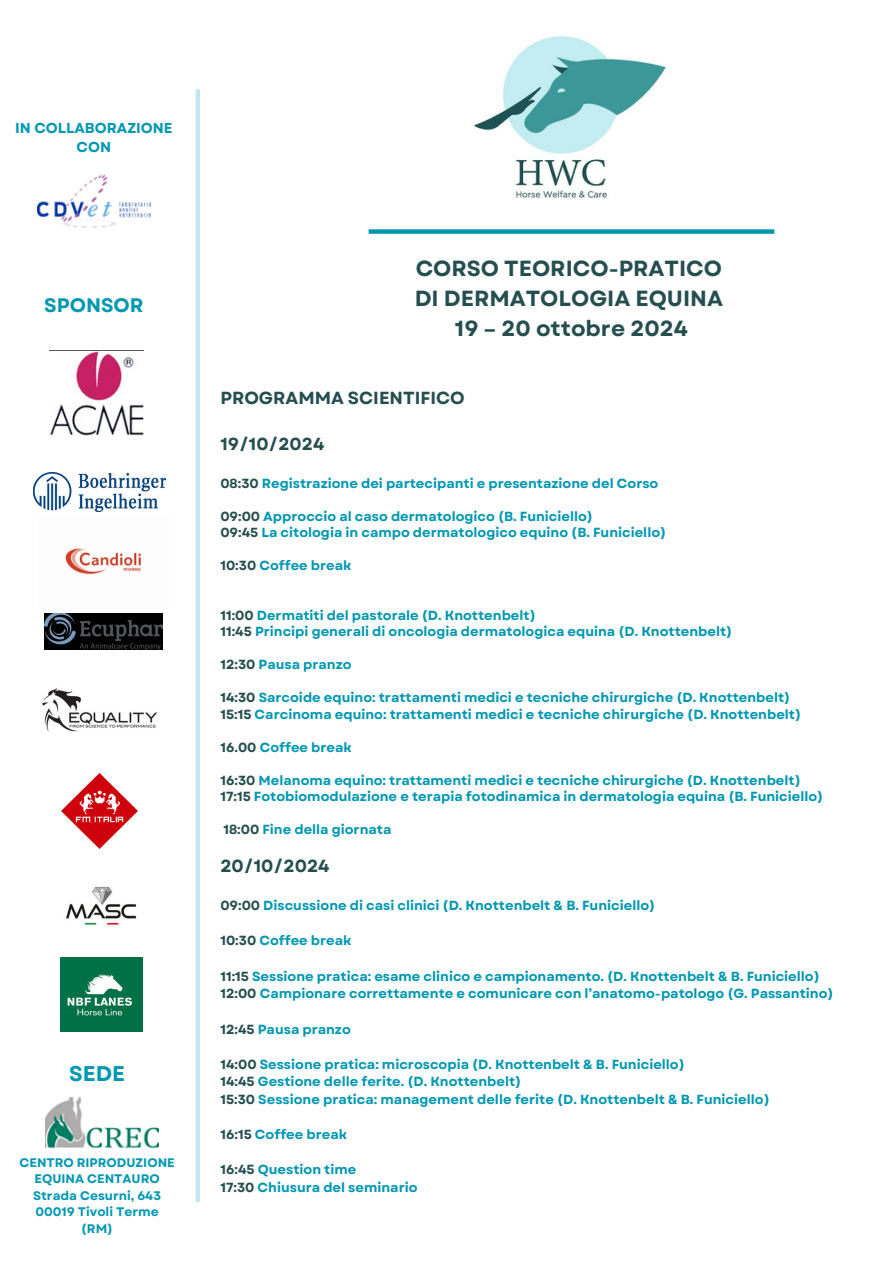
<style>
.page{position:relative;width:894px;height:1264px;background:#fff}
.page>*{position:absolute;margin:0;border:0;box-sizing:border-box;transform-origin:0 0}
.t1{font:700 21.9px/30.3px "Garet";color:#254e4f;text-align:center}
.t2{font:700 21.3px "Garet";color:#0097b2}
.t3{font:700 19.5px "Garet";color:#0097b2}
.t4{font:700 17.55px "Garet";color:#254e4f}
.t5{font:700 17.4px "Garet";color:#254e4f}
.t6{font:700 14.4px/19.2px "Garet";color:#0097b2;text-align:center}
.t7{font:700 13.2px "Garet";color:#0097b2}
.t8{font:700 12.45px/16.5px "Garet";color:#0097b2}
.s1{color:#254e4f}
</style>
<div class="page">
<div style="left:368px;top:229px;width:406px;height:5px;background:#0097b2"></div>
<img style="left:473px;top:36px;width:194px;height:162px">
<div style="left:195px;top:89px;width:5px;height:1112px;background:#c0e5eb"></div>
<img style="left:37px;top:174px;width:114px;height:54px">
<img style="left:45px;top:1097px;width:114px;height:50px">
<img style="left:50px;top:351px;width:93px;height:84px">
<img style="left:33px;top:472px;width:132px;height:40px">
<img style="left:42px;top:688px;width:115px;height:44px">
<img style="left:44px;top:613px;width:118px;height:36px">
<img style="left:62px;top:773px;width:75px;height:75px">
<img style="left:66px;top:886px;width:71px;height:39px">
<img style="left:61px;top:957px;width:82px;height:74px">
<img style="left:65px;top:548px;width:77px;height:27px">
<p class="t6" style="left:15px;top:118px;width:159px">IN COLLABORAZIONE<br>CON</p>
<p class="t3" style="left:44px;top:290px;width:101px">SPONSOR</p>
<p class="t2" style="left:69px;top:1058px;width:57px">SEDE</p>
<p class="t8" style="left:19px;top:1154px;width:157px">CENTRO RIPRODUZIONE</p>
<p class="t8" style="left:33px;top:1170px;width:129px">EQUINA CENTAURO<br>Strada Cesurni, 643</p>
<p class="t8" style="left:36px;top:1203px;width:125px;text-align:center">00019 Tivoli Terme (RM)</p>
<p class="t1" style="left:414px;top:253px;width:310px">CORSO TEORICO-PRATICO<br>DI DERMATOLOGIA EQUINA<br>19 – 20 ottobre 2024</p>
<p class="t4" style="left:220px;top:385px;width:246px">PROGRAMMA SCIENTIFICO</p>
<h1 class="t5" style="left:220px;top:432px;width:105px">19/10/2024</h1>
<p class="t7" style="left:220px;top:473px;width:439px"><span class="s1">08:30</span> Registrazione dei partecipanti e presentazione del Corso</p>
<p class="t7" style="left:220px;top:506px;width:374px"><span class="s1">09:00</span> Approccio al caso dermatologico (B. Funiciello)</p>
<p class="t7" style="left:220px;top:523px;width:447px"><span class="s1">09:45</span> La citologia in campo dermatologico equino (B. Funiciello)</p>
<p class="t7" style="left:220px;top:556px;width:133px"><span class="s1">10:30</span> Coffee break</p>
<p class="t7" style="left:220px;top:605px;width:317px"><span class="s1">11:00</span> Dermatiti del pastorale (D. Knottenbelt)</p>
<h2 class="t7" style="left:220px;top:622px;width:513px"><span class="s1">11:45</span> Principi generali di oncologia dermatologica equina (D. Knottenbelt)</h2>
<h4 class="t7" style="left:220px;top:655px;width:133px"><span class="s1">12:30</span> Pausa pranzo</h4>
<h5 class="t7" style="left:220px;top:688px;width:571px"><span class="s1">14:30</span> Sarcoide equino: trattamenti medici e tecniche chirurgiche (D. Knottenbelt)</h5>
<p class="t7" style="left:220px;top:704px;width:582px"><span class="s1">15:15</span> Carcinoma equino: trattamenti medici e tecniche chirurgiche (D. Knottenbelt)</p>
<p class="t7" style="left:220px;top:737px;width:133px"><span class="s1">16.00</span> Coffee break</p>
<p class="t7" style="left:220px;top:770px;width:581px"><span class="s1">16:30</span> Melanoma equino: trattamenti medici e tecniche chirurgiche (D. Knottenbelt)</p>
<p class="t7" style="left:220px;top:787px;width:604px"><span class="s1">17:15</span> Fotobiomodulazione e terapia fotodinamica in dermatologia equina (B. Funiciello)</p>
<p class="t7" style="left:223px;top:820px;width:169px"><span class="s1">18:00</span> Fine della giornata</p>
<p class="t4" style="left:220px;top:853px;width:111px">20/10/2024</p>
<p class="t7" style="left:220px;top:896px;width:436px"><span class="s1">09:00</span> Discussione di casi clinici (D. Knottenbelt &amp; B. Funiciello)</p>
<p class="t7" style="left:220px;top:931px;width:133px"><span class="s1">10:30</span> Coffee break</p>
<p class="t7" style="left:220px;top:966px;width:600px"><span class="s1">11:15</span> Sessione pratica: esame clinico e campionamento. (D. Knottenbelt &amp; B. Funiciello)</p>
<p class="t7" style="left:220px;top:984px;width:614px"><span class="s1">12:00</span> Campionare correttamente e comunicare con l’anatomo-patologo (G. Passantino)</p>
<p class="t7" style="left:220px;top:1019px;width:132px"><span class="s1">12:45</span> Pausa pranzo</p>
<p class="t7" style="left:220px;top:1054px;width:466px"><span class="s1">14:00</span> Sessione pratica: microscopia (D. Knottenbelt &amp; B. Funiciello)</p>
<h5 class="t7" style="left:220px;top:1072px;width:302px"><span class="s1">14:45</span> Gestione delle ferite. (D. Knottenbelt)</h5>
<p class="t7" style="left:220px;top:1089px;width:550px"><span class="s1">15:30</span> Sessione pratica: management delle ferite (D. Knottenbelt &amp; B. Funiciello)</p>
<p class="t7" style="left:220px;top:1124px;width:128px"><span class="s1">16:15</span> Coffee break</p>
<p class="t7" style="left:220px;top:1160px;width:137px"><span class="s1">16:45</span> Question time</p>
<p class="t7" style="left:220px;top:1177px;width:199px"><span class="s1">17:30</span> Chiusura del seminario</p>
</div>
